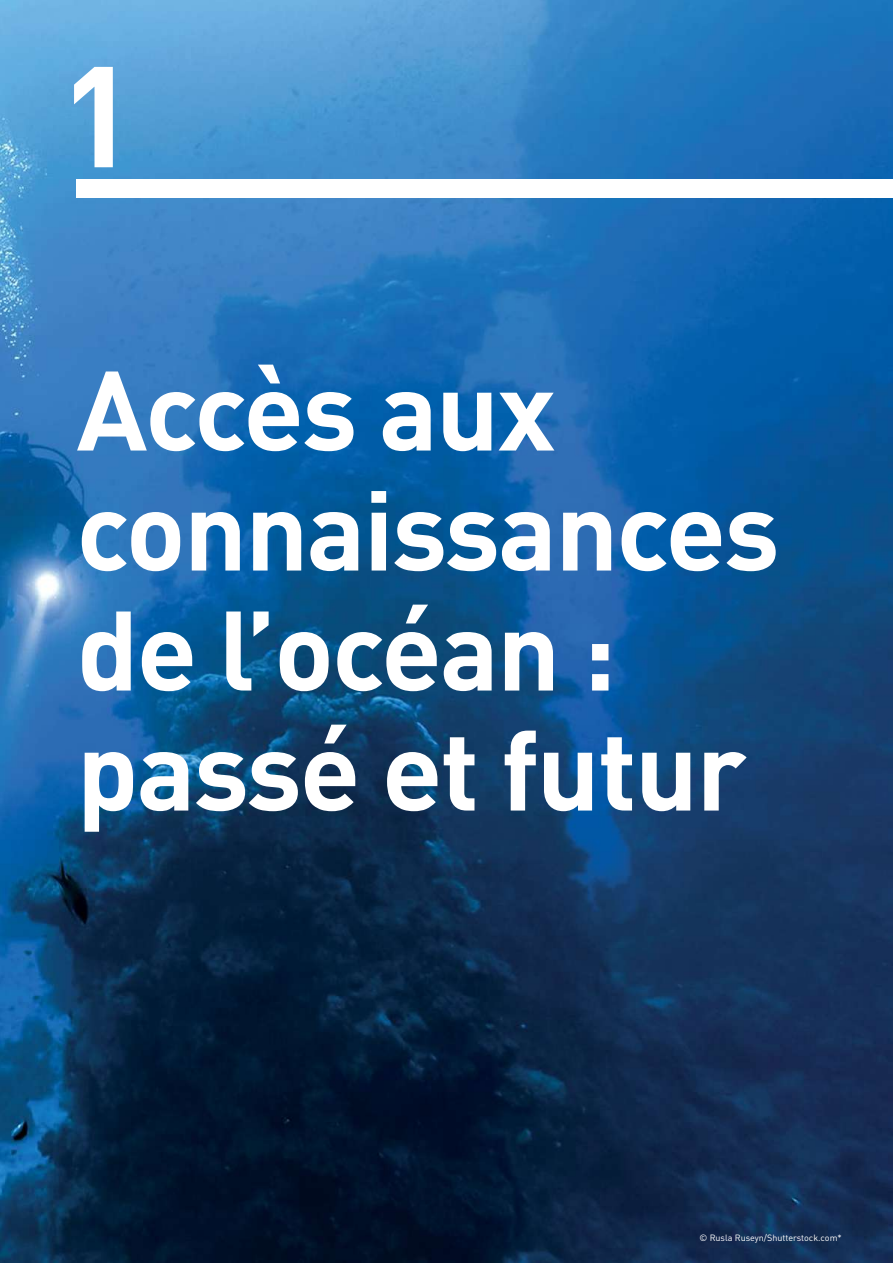
<style>
.page{position:relative;width:893px;height:1263px;background:#fff}
.page>*{position:absolute;margin:0;border:0;box-sizing:border-box;transform-origin:0 0}
.t1{font:700 141px "DINOT";color:#fff}
.t2{font:700 111px/120px "DINOT";letter-spacing:-.02em;color:#fff}
.t3{font:9px "DINOT";color:#fff}
</style>
<div class="page">
<img style="left:0;top:0;width:893px;height:1263px">
<div style="left:77px;top:179px;width:816px;height:19px;background:#fff"></div>
<p class="t1" style="left:60px;top:24px;width:78px">1</p>
<p class="t2" style="left:77px;top:347px;width:705px">Accès aux connaissances de l’océan : passé et futur</p>
<p class="t3" style="left:699px;top:1232px;width:144px">© Rusla Ruseyn/Shutterstock.com*</p>
</div>
